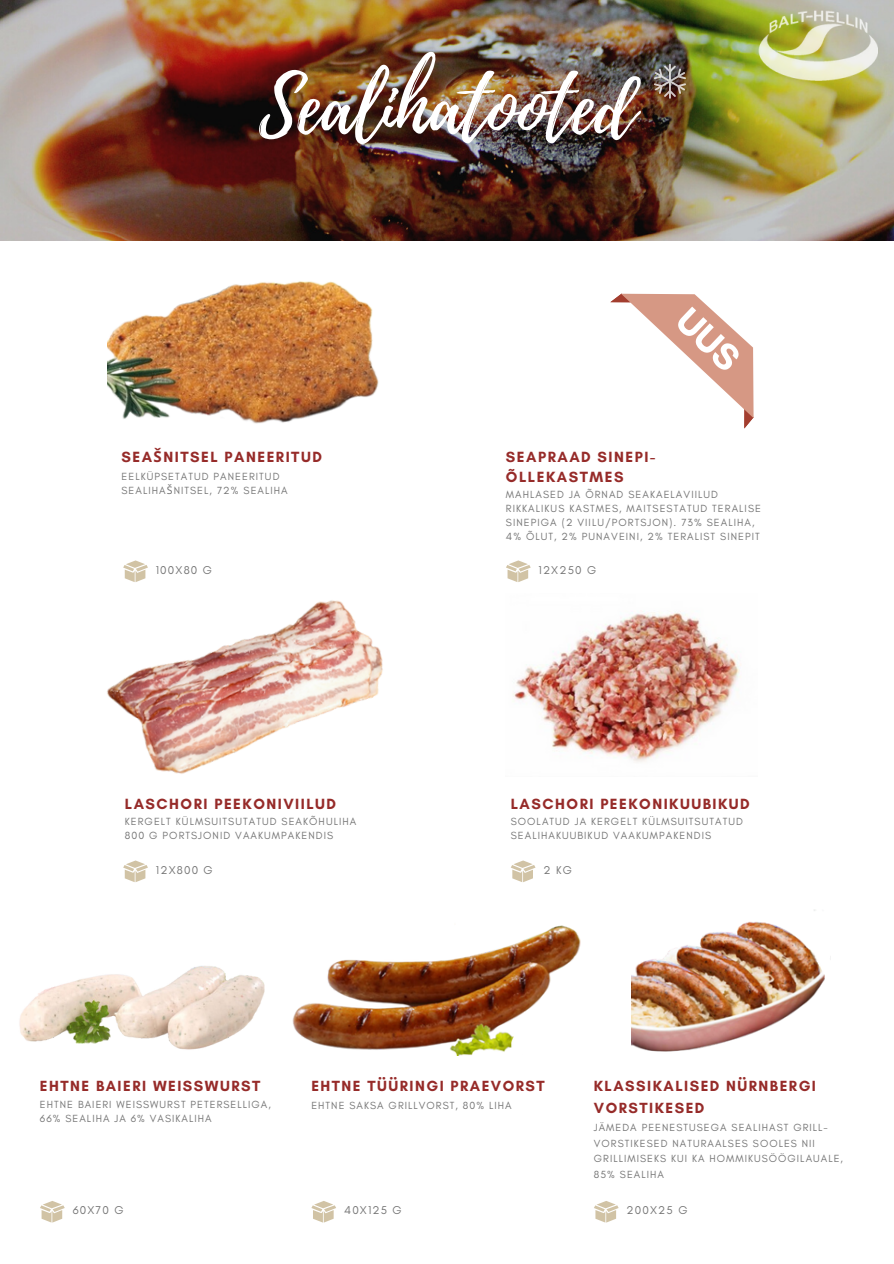
<style>
.page{position:relative;width:894px;height:1264px;background:#fff}
.page>*{position:absolute;margin:0;border:0;box-sizing:border-box;transform-origin:0 0}
.t1{font:77.1px "Playlist Script";color:#fff}
.t2{font:700 15px/20.2px "Glacial Indifference";letter-spacing:.1em;color:#962b29}
.t3{font:11.55px "Glacial Indifference";letter-spacing:.1em;color:#737373}
.t4{font:10.5px/14.1px "Glacial Indifference";letter-spacing:.1em;color:#737373}
.s1{font-family:"Noto Sans"}
</style>
<div class="page">
<img style="left:0;top:0;width:893px;height:240px">
<img style="left:756px;top:10px;width:121px;height:70px">
<svg style="left:653px;top:64px;width:33px;height:35px"></svg>
<img style="left:19px;top:966px;width:246px;height:84px">
<svg style="left:40px;top:1201px;width:25px;height:21px"></svg>
<svg style="left:311px;top:1201px;width:25px;height:21px"></svg>
<img style="left:292px;top:925px;width:289px;height:130px">
<img style="left:108px;top:281px;width:271px;height:143px">
<img style="left:513px;top:611px;width:228px;height:151px">
<svg style="left:506px;top:560px;width:24px;height:22px"></svg>
<svg style="left:123px;top:860px;width:25px;height:22px"></svg>
<img style="left:107px;top:560px;width:276px;height:214px">
<svg style="left:511px;top:860px;width:24px;height:22px"></svg>
<svg style="left:594px;top:1201px;width:24px;height:21px"></svg>
<img style="left:631px;top:909px;width:194px;height:143px">
<svg style="left:610px;top:294px;width:143px;height:134px"></svg>
<h1 class="t1" style="left:259px;top:52px;width:377px">Sealihatooted</h1>
<h2 class="t2" style="left:121px;top:447px;width:202px">SEA<span class="s1">Š</span>NITSEL PANEERITUD</h2>
<p class="t4" style="left:121px;top:469px;width:168px">EELKÜPSETATUD PANEERITUD<br>SEALIHA<span class="s1">Š</span>NITSEL, 72% SEALIHA</p>
<h2 class="t2" style="left:506px;top:446px;width:151px">SEAPRAAD SINEPI-<br>ÕLLEKASTMES</h2>
<p class="t4" style="left:506px;top:487px;width:256px">MAHLASED JA ÕRNAD SEAKAELAVIILUD RIKKALIKUS KASTMES, MAITSESTATUD TERALISE SINEPIGA (2 VIILU/PORTSJON). 73% SEALIHA, 4% ÕLUT, 2% PUNAVEINI, 2% TERALIST SINEPIT</p>
<p class="t3" style="left:156px;top:563px;width:58px">100X80 G</p>
<p class="t3" style="left:538px;top:563px;width:59px">12X250 G</p>
<h2 class="t2" style="left:125px;top:793px;width:213px">LASCHORI PEEKONIVIILUD</h2>
<p class="t4" style="left:125px;top:813px;width:233px">KERGELT KÜLMSUITSUTATUD SEAKÕHULIHA<br>800 G PORTSJONID VAAKUMPAKENDIS</p>
<h2 class="t2" style="left:510px;top:793px;width:240px">LASCHORI PEEKONIKUUBIKUD</h2>
<p class="t4" style="left:510px;top:813px;width:234px">SOOLATUD JA KERGELT KÜLMSUITSUTATUD<br>SEALIHAKUUBIKUD VAAKUMPAKENDIS</p>
<p class="t3" style="left:156px;top:863px;width:58px">12X800 G</p>
<p class="t3" style="left:543px;top:863px;width:30px">2 KG</p>
<h2 class="t2" style="left:40px;top:1075px;width:222px">EHTNE BAIERI WEISSWURST</h2>
<p class="t4" style="left:40px;top:1097px;width:232px">EHTNE BAIERI WEISSWURST PETERSELLIGA,<br>66% SEALIHA JA 6% VASIKALIHA</p>
<h2 class="t2" style="left:311px;top:1075px;width:235px">EHTNE TÜÜRINGI PRAEVORST</h2>
<p class="t4" style="left:311px;top:1098px;width:202px">EHTNE SAKSA GRILLVORST, 80% LIHA</p>
<p class="t3" style="left:73px;top:1203px;width:52px">60X70 G</p>
<p class="t3" style="left:344px;top:1203px;width:59px">40X125 G</p>
<h2 class="t2" style="left:593px;top:1075px;width:223px;line-height:21.9px">KLASSIKALISED NÜRNBERGI<br>VORSTIKESED</h2>
<p class="t4" style="left:593px;top:1119px;width:250px;line-height:15.8px">JÄMEDA PEENESTUSEGA SEALIHAST GRILL-<br>VORSTIKESED NATURAALSES SOOLES NII<br>GRILLIMISEKS KUI KA HOMMIKUSÖÖGILAUALE,<br>85% SEALIHA</p>
<p class="t3" style="left:626px;top:1203px;width:62px">200X25 G</p>
</div>
